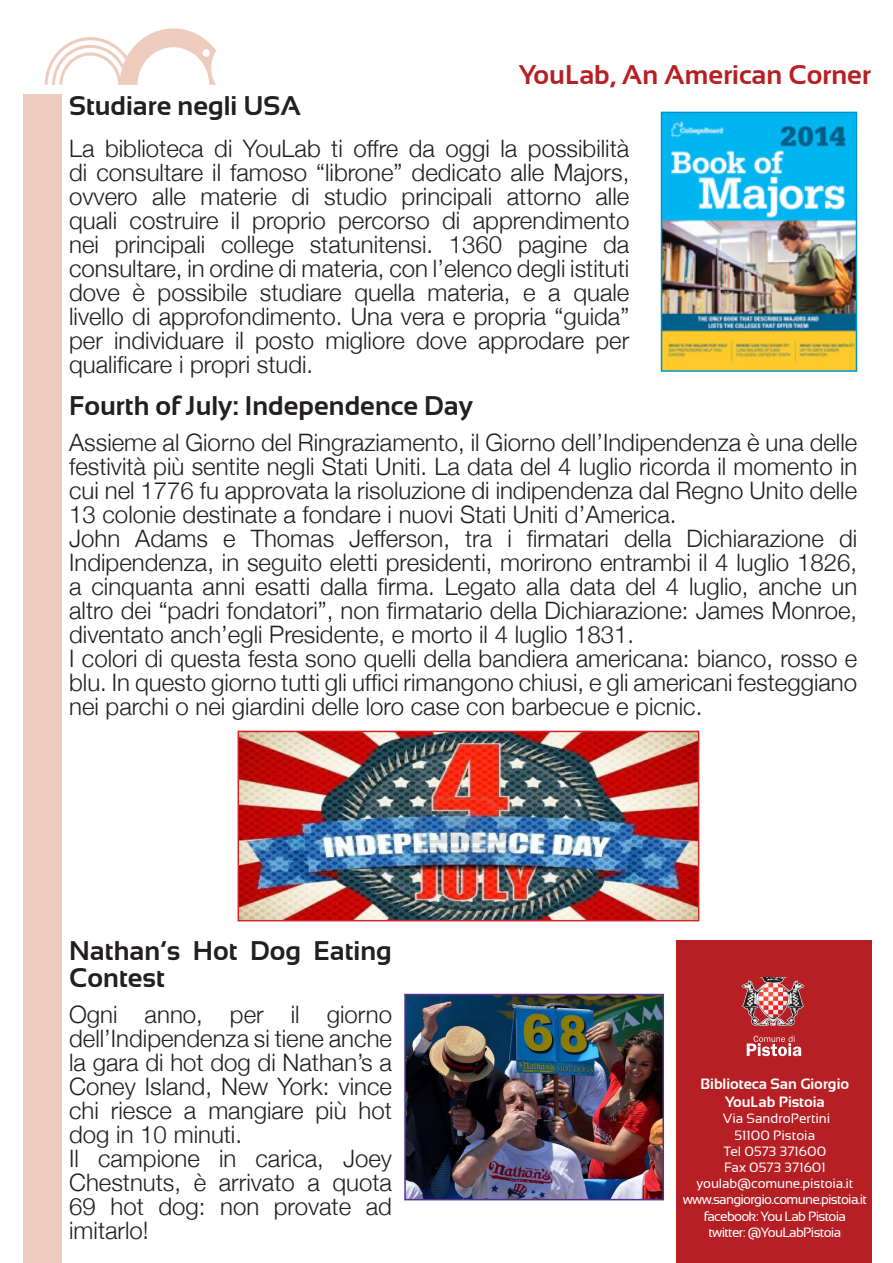
<style>
.page{position:relative;width:893px;height:1263px;background:#fff}
.page>*{position:absolute;margin:0;border:0;box-sizing:border-box;transform-origin:0 0}
.t1{font:700 27px/27px "Sansation";color:#231f20}
.t2{font:700 27px "Sansation";color:#b62024}
.t3{font:300 24px/24px "Helvetica Neue";color:#231f20;text-align:justify}
.t4{font:700 15px "Sansation";color:#fff}
.t5{font:13.5px "Sansation";letter-spacing:-.01em;color:#fff}
.t6{font:13.5px "Sansation";letter-spacing:-.05em;color:#fff}
</style>
<div class="page">
<svg style="left:45px;top:28px;width:171px;height:57px"></svg>
<div style="left:676px;top:940px;width:196px;height:323px;background:#b62024"></div>
<img style="left:741px;top:977px;width:64px;height:49px">
<svg style="left:747px;top:1036px;width:54px;height:20px"></svg>
<div style="left:23px;top:95px;width:39px;height:1168px;background:#edcbbd"></div>
<img style="left:241px;top:734px;width:455px;height:184px">
<div style="left:238px;top:731px;width:461px;height:190px;border:2px solid #d1232a"></div>
<img style="left:407px;top:997px;width:254px;height:200px">
<div style="left:404px;top:994px;width:260px;height:206px;border:2px solid #5b2e91"></div>
<img style="left:664px;top:115px;width:190px;height:254px">
<div style="left:661px;top:112px;width:196px;height:260px;border:2px solid #0094c8"></div>
<p class="t2" style="left:518px;top:59px;width:354px">YouLab, An American Corner</p>
<p class="t1" style="left:69px;top:92px;width:233px">Studiare negli USA</p>
<p class="t3" style="left:69px;top:135px;width:562px">La biblioteca di YouLab ti offre da oggi la possibilità di consultare il famoso “librone” dedicato alle Majors, ovvero alle materie di studio principali attorno alle quali costruire il proprio percorso di apprendimento nei principali college statunitensi. 1360 pagine da consultare, in ordine di materia, con l’elenco degli istituti dove è possibile studiare quella materia, e a quale livello di approfondimento. Una vera e propria “guida” per individuare il posto migliore dove approdare per qualificare i propri studi.</p>
<p class="t1" style="left:69px;top:393px;width:405px">Fourth of July: Independence Day</p>
<p class="t3" style="left:69px;top:429px;width:790px">Assieme al Giorno del Ringraziamento, il Giorno dell’Indipendenza è una delle festività più sentite negli Stati Uniti. La data del 4 luglio ricorda il momento in cui nel 1776 fu approvata la risoluzione di indipendenza dal Regno Unito delle 13 colonie destinate a fondare i nuovi Stati Uniti d’America.</p>
<p class="t3" style="left:69px;top:525px;width:789px">John Adams e Thomas Jefferson, tra i firmatari della Dichiarazione di Indipendenza, in seguito eletti presidenti, morirono entrambi il 4 luglio 1826, a cinquanta anni esatti dalla firma. Legato alla data del 4 luglio, anche un altro dei “padri fondatori”, non firmatario della Dichiarazione: James Monroe, diventato anch’egli Presidente, e morto il 4 luglio 1831.</p>
<p class="t3" style="left:69px;top:645px;width:789px">I colori di questa festa sono quelli della bandiera americana: bianco, rosso e blu. In questo giorno tutti gli uffici rimangono chiusi, e gli americani festeggiano nei parchi o nei giardini delle loro case con barbecue e picnic.</p>
<p class="t1" style="left:69px;top:937px;width:324px">Nathan’s Hot Dog Eating<br>Contest</p>
<p class="t3" style="left:69px;top:1001px;width:324px">Ogni anno, per il giorno dell’Indipendenza si tiene anche la gara di hot dog di Nathan’s a Coney Island, New York: vince chi riesce a mangiare più hot dog in 10 minuti.</p>
<p class="t3" style="left:69px;top:1145px;width:324px">Il campione in carica, Joey Chestnuts, è arrivato a quota 69 hot dog: non provate ad imitarlo!</p>
<p class="t4" style="left:700px;top:1075px;width:150px">Biblioteca San Giorgio</p>
<p class="t4" style="left:725px;top:1093px;width:102px">YouLab Pistoia</p>
<p class="t5" style="left:723px;top:1111px;width:109px">Via SandroPertini</p>
<p class="t5" style="left:735px;top:1127px;width:82px">51100 Pistoia</p>
<p class="t5" style="left:724px;top:1143px;width:104px">Tel 0573 371600</p>
<p class="t5" style="left:724px;top:1160px;width:103px">Fax 0573 371601</p>
<p class="t5" style="left:696px;top:1176px;width:158px">youlab@comune.pistoia.it</p>
<p class="t6" style="left:683px;top:1192px;width:186px">www.sangiorgio.comune.pistoia.it</p>
<p class="t6" style="left:704px;top:1208px;width:144px">facebook: You Lab Pistoia</p>
<p class="t6" style="left:708px;top:1224px;width:134px">twitter: @YouLabPistoia</p>
</div>
